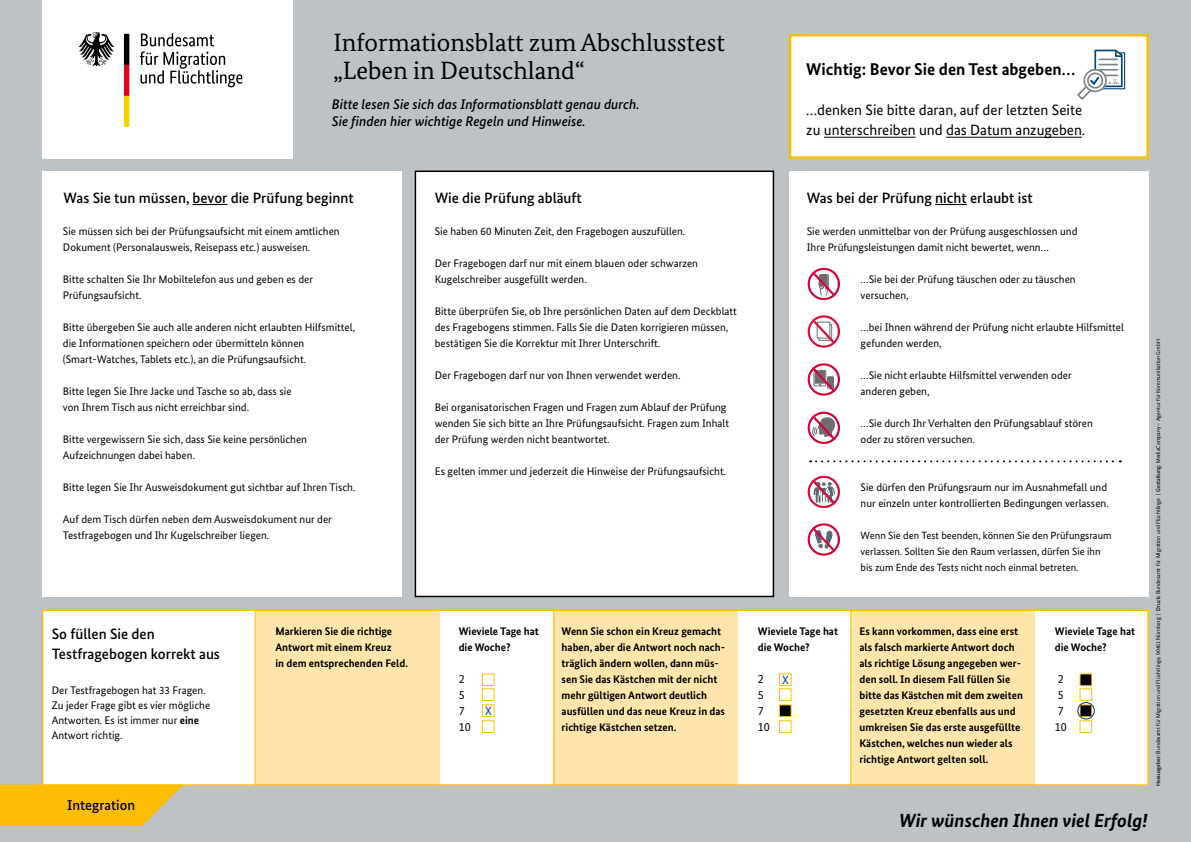
<style>
.page{position:relative;width:1191px;height:842px;background:#bcc2c5}
.page>*{position:absolute;margin:0;border:0;box-sizing:border-box;transform-origin:0 0}
.t1{font:25px/28px "Bundes Serif";color:#000}
.t2{font:italic 700 19px "Bundes Sans";color:#000}
.t3{font:700 17px "Bundes Sans";color:#000}
.t4{font:500 15px/20px "Bundes Sans";color:#000}
.t5{font:15px/20px "Bundes Sans";color:#000}
.t6{font:500 14.5px "Bundes Sans";color:#000}
.t7{font:italic 500 14px/17px "Bundes Sans";color:#000}
.t8{font:12px/16px "Bundes Sans";color:#000}
.t9{font:12px "Bundes Sans";color:#004577}
.t10{font:11px/16px "Bundes Sans";color:#000}
.t11{font:700 11px/16px "Bundes Sans";color:#000}
.t12{font:10.5px/16px "Bundes Sans";color:#000}
.t13{font:5.7px "Bundes Sans";color:#000}
.s1{font-weight:700}
.s2{font-weight:500}
</style>
<div class="page">
<div style="left:323px;top:610px;width:825px;height:176px;background:#fff"></div>
<div style="left:43px;top:610px;width:280px;height:176px;background:#fff"></div>
<div style="left:255px;top:610px;width:184px;height:176px;background:#ffe5ab"></div>
<div style="left:43px;top:171px;width:358px;height:425px;background:#fff"></div>
<div style="left:43px;top:0;width:250px;height:159px;background:#fff"></div>
<svg style="left:140px;top:33px;width:102px;height:54px"></svg>
<svg style="left:78px;top:32px;width:36px;height:34px"></svg>
<svg style="left:124px;top:34px;width:5px;height:93px"></svg>
<div style="left:415px;top:171px;width:358px;height:425px;background:#fff"></div>
<div style="left:415px;top:171px;width:359px;height:426px;border:2px solid #000"></div>
<div style="left:789px;top:171px;width:359px;height:425px;background:#fff"></div>
<hr style="left:192px;top:204px;width:35px;height:1px;background:#000">
<hr style="left:935px;top:204px;width:31px;height:1px;background:#000">
<div style="left:789px;top:34px;width:359px;height:125px;background:#fff;border:2px solid #fcbd00"></div>
<hr style="left:824px;top:137px;width:91px;height:1px;background:#000">
<hr style="left:946px;top:137px;width:136px;height:1px;background:#000">
<svg style="left:1077px;top:49px;width:48px;height:51px"></svg>
<div style="left:553px;top:610px;width:185px;height:176px;background:#ffe5ab"></div>
<div style="left:850px;top:610px;width:185px;height:176px;background:#ffe5ab"></div>
<div style="left:1080px;top:674px;width:11px;height:12px;background:#000"></div>
<div style="left:1079px;top:674px;width:13px;height:12px;border:1px solid #fcbd00"></div>
<div style="left:1079px;top:688px;width:13px;height:13px;background:#fff;border:1px solid #fcbd00"></div>
<div style="left:1080px;top:705px;width:11px;height:11px;background:#000"></div>
<div style="left:1079px;top:704px;width:13px;height:13px;border:1px solid #fcbd00"></div>
<div style="left:1079px;top:720px;width:13px;height:13px;background:#fff;border:1px solid #fcbd00"></div>
<div style="left:1077px;top:702px;width:17px;height:17px;border:1px solid #004577;border-radius:50%"></div>
<div style="left:482px;top:674px;width:12px;height:12px;background:#fff;border:1px solid #fcbd00"></div>
<div style="left:482px;top:688px;width:12px;height:13px;background:#fff;border:1px solid #fcbd00"></div>
<div style="left:482px;top:704px;width:12px;height:13px;background:#fff;border:1px solid #fcbd00"></div>
<div style="left:482px;top:720px;width:12px;height:13px;background:#fff;border:1px solid #fcbd00"></div>
<div style="left:779px;top:674px;width:12px;height:12px;background:#fff;border:1px solid #fcbd00"></div>
<div style="left:779px;top:688px;width:12px;height:13px;background:#fff;border:1px solid #fcbd00"></div>
<div style="left:779px;top:705px;width:12px;height:11px;background:#000"></div>
<div style="left:779px;top:704px;width:12px;height:13px;border:1px solid #fcbd00"></div>
<div style="left:779px;top:720px;width:12px;height:13px;background:#fff;border:1px solid #fcbd00"></div>
<hr style="left:255px;top:610px;width:1px;height:176px;background:#fcbd00">
<hr style="left:553px;top:610px;width:1px;height:176px;background:#fcbd00">
<hr style="left:850px;top:610px;width:1px;height:176px;background:#fcbd00">
<svg style="left:807px;top:475px;width:33px;height:34px"></svg>
<svg style="left:807px;top:523px;width:33px;height:33px"></svg>
<svg style="left:807px;top:267px;width:33px;height:34px"></svg>
<svg style="left:807px;top:411px;width:33px;height:33px"></svg>
<svg style="left:807px;top:363px;width:33px;height:33px"></svg>
<svg style="left:807px;top:315px;width:33px;height:33px"></svg>
<svg style="left:810px;top:460px;width:310px;height:2px"></svg>
<svg style="left:0;top:784px;width:182px;height:42px;background:#f4bd15"></svg>
<div style="left:42px;top:609px;width:1106px;height:177px;border:2px solid #fcbd00"></div>
<h1 class="t1" style="left:333px;top:28px;width:393px">Informationsblatt zum Abschlusstest „Leben in Deutschland“</h1>
<p class="t7" style="left:332px;top:95px;width:309px">Bitte lesen Sie sich das Informationsblatt genau durch.<br>Sie finden hier wichtige Regeln und Hinweise.</p>
<h3 class="t3" style="left:806px;top:59px;width:270px">Wichtig: Bevor Sie den Test abgeben…</h3>
<h3 class="t5" style="left:806px;top:100px;width:280px">…denken Sie bitte daran, auf der letzten Seite zu unterschreiben und das Datum anzugeben.</h3>
<h3 class="t4" style="left:63px;top:187px;width:292px">Was Sie tun müssen, bevor die Prüfung beginnt</h3>
<h3 class="t4" style="left:806px;top:187px;width:227px">Was bei der Prüfung nicht erlaubt ist</h3>
<h3 class="t4" style="left:435px;top:187px;width:149px">Wie die Prüfung abläuft</h3>
<p class="t10" style="left:435px;top:223px;width:252px">Sie haben 60 Minuten Zeit, den Fragebogen auszufüllen.</p>
<p class="t10" style="left:435px;top:255px;width:265px">Der Fragebogen darf nur mit einem blauen oder schwarzen<br>Kugelschreiber ausgefüllt werden.</p>
<p class="t10" style="left:435px;top:303px;width:304px">Bitte überprüfen Sie, ob Ihre persönlichen Daten auf dem Deckblatt des Fragebogens stimmen. Falls Sie die Daten korrigieren müssen, bestätigen Sie die Korrektur mit Ihrer Unterschrift.</p>
<p class="t10" style="left:435px;top:367px;width:247px">Der Fragebogen darf nur von Ihnen verwendet werden.</p>
<p class="t10" style="left:435px;top:399px;width:296px">Bei organisatorischen Fragen und Fragen zum Ablauf der Prüfung wenden Sie sich bitte an Ihre Prüfungsaufsicht. Fragen zum Inhalt der Prüfung werden nicht beantwortet.</p>
<p class="t10" style="left:435px;top:463px;width:293px">Es gelten immer und jederzeit die Hinweise der Prüfungsaufsicht.</p>
<p class="t10" style="left:63px;top:223px;width:278px">Sie müssen sich bei der Prüfungsaufsicht mit einem amtlichen<br>Dokument (Personalausweis, Reisepass etc.) ausweisen.</p>
<p class="t10" style="left:63px;top:271px;width:252px">Bitte schalten Sie Ihr Mobiltelefon aus und geben es der<br>Prüfungsaufsicht.</p>
<p class="t10" style="left:63px;top:319px;width:294px">Bitte übergeben Sie auch alle anderen nicht erlaubten Hilfsmittel, die Informationen speichern oder übermitteln können (Smart-Watches, Tablets etc.), an die Prüfungsaufsicht.</p>
<p class="t10" style="left:63px;top:383px;width:230px">Bitte legen Sie Ihre Jacke und Tasche so ab, dass sie von Ihrem Tisch aus nicht erreichbar sind.</p>
<p class="t10" style="left:63px;top:431px;width:246px">Bitte vergewissern Sie sich, dass Sie keine persönlichen<br>Aufzeichnungen dabei haben.</p>
<p class="t10" style="left:63px;top:479px;width:294px">Bitte legen Sie Ihr Ausweisdokument gut sichtbar auf Ihren Tisch.</p>
<p class="t10" style="left:63px;top:511px;width:270px">Auf dem Tisch dürfen neben dem Ausweisdokument nur der<br>Testfragebogen und Ihr Kugelschreiber liegen.</p>
<p class="t10" style="left:806px;top:223px;width:272px">Sie werden unmittelbar von der Prüfung ausgeschlossen und<br>Ihre Prüfungsleistungen damit nicht bewertet, wenn…</p>
<p class="t10" style="left:860px;top:271px;width:217px">…Sie bei der Prüfung täuschen oder zu täuschen versuchen,</p>
<p class="t10" style="left:860px;top:319px;width:265px">…bei Ihnen während der Prüfung nicht erlaubte Hilfsmittel gefunden werden,</p>
<p class="t10" style="left:860px;top:367px;width:213px">…Sie nicht erlaubte Hilfsmittel verwenden oder anderen geben,</p>
<p class="t10" style="left:860px;top:415px;width:234px">…Sie durch Ihr Verhalten den Prüfungsablauf stören oder zu stören versuchen.</p>
<p class="t10" style="left:860px;top:479px;width:250px">Sie dürfen den Prüfungsraum nur im Ausnahmefall und nur einzeln unter kontrollierten Bedingungen verlassen.</p>
<p class="t12" style="left:860px;top:527px;width:252px">Wenn Sie den Test beenden, können Sie den Prüfungsraum verlassen. Sollten Sie den Raum verlassen, dürfen Sie ihn bis zum Ende des Tests nicht noch einmal betreten.</p>
<h3 class="t4" style="left:52px;top:623px;width:170px">So füllen Sie den<br>Testfragebogen korrekt aus</h3>
<p class="t10" style="left:52px;top:682px;width:160px;line-height:15px">Der Testfragebogen hat 33 Fragen.<br>Zu jeder Frage gibt es vier mögliche<br>Antworten. Es ist immer nur <span class="s1">eine<br></span>Antwort richtig.</p>
<h3 class="t6" style="left:67px;top:796px;width:69px">Integration</h3>
<p class="t11" style="left:275px;top:623px;width:134px">Markieren Sie die richtige<br>Antwort mit einem Kreuz<br>in dem entsprechenden Feld.</p>
<p class="t11" style="left:459px;top:623px;width:82px">Wieviele Tage hat die Woche?</p>
<p class="t8" style="left:459px;top:670px;width:13px">2<br>5<br>7<br>10</p>
<p class="t9" style="left:485px;top:704px;width:8px">X</p>
<p class="t11" style="left:561px;top:623px;width:165px">Wenn Sie schon ein Kreuz gemacht haben, aber die Antwort noch nach&shy;träglich ändern wollen, dann müs&shy;sen Sie das Kästchen mit der nicht mehr gültigen Antwort deutlich ausfüllen und das neue Kreuz in das richtige Kästchen setzen.</p>
<p class="t11" style="left:758px;top:623px;width:82px">Wieviele Tage hat die Woche?</p>
<p class="t8" style="left:758px;top:670px;width:13px">2<br>5<br>7<br>10</p>
<p class="t9" style="left:782px;top:672px;width:8px">X</p>
<p class="t11" style="left:859px;top:623px;width:165px">Es kann vorkommen, dass eine erst als falsch markierte Antwort doch als richtige Lösung angegeben wer&shy;den soll. In diesem Fall füllen Sie bitte das Kästchen mit dem zweiten gesetzten Kreuz ebenfalls aus und umkreisen Sie das erste ausgefüllte Kästchen, welches nun wieder als richtige Antwort gelten soll.</p>
<p class="t11" style="left:1054px;top:623px;width:82px">Wieviele Tage hat die Woche?</p>
<p class="t8" style="left:1054px;top:670px;width:13px">2<br>5<br>7<br>10</p>
<h2 class="t2" style="left:899px;top:809px;width:250px">Wir wünschen Ihnen viel Erfolg!</h2>
<p class="t13" style="left:1154px;top:786px;width:448px;rotate:-90deg"><span class="s2">Herausgeber:</span> Bundesamt für Migration und Flüchtlinge, 90461 Nürnberg | <span class="s2">Druck:</span> Bundesamt für Migration und Flüchtlinge | <span class="s2">Gestaltung:</span> MediaCompany – Agentur für Kommunikation GmbH</p>
</div>
